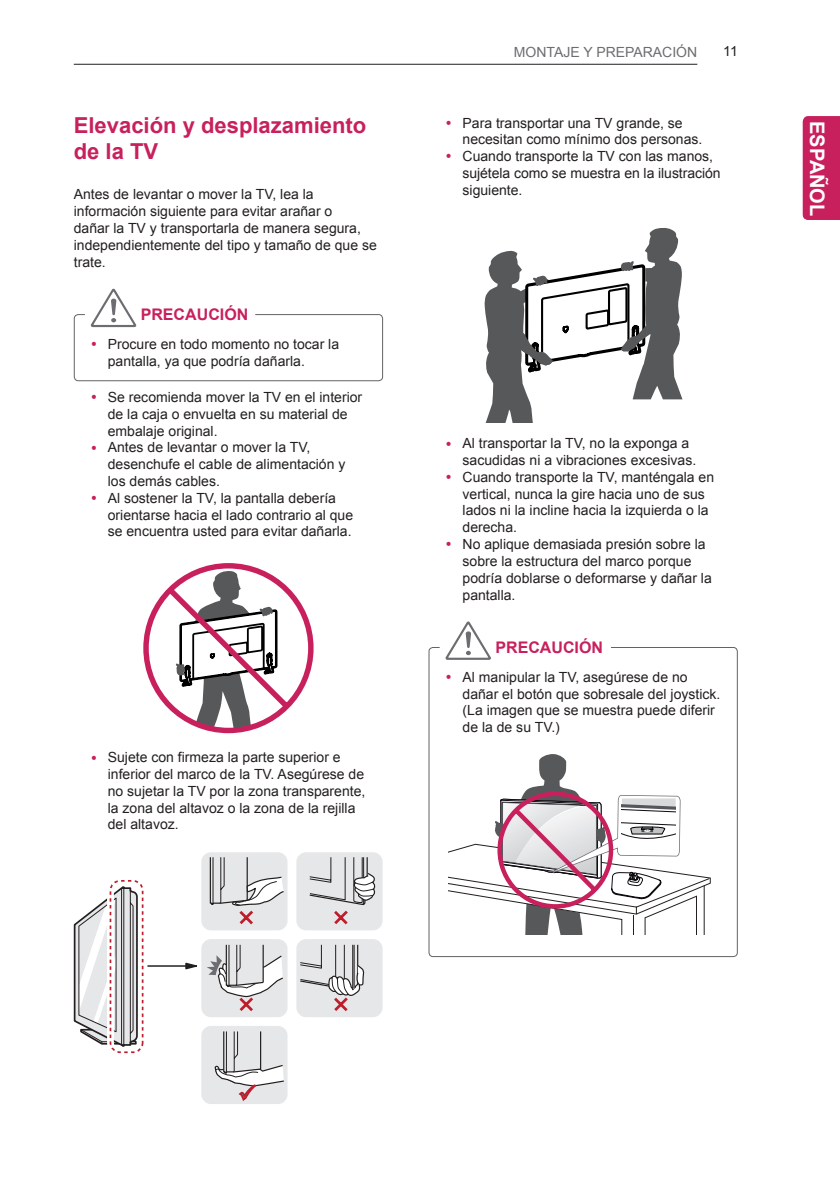
<style>
.page{position:relative;width:840px;height:1191px;background:#fff}
.page>*{position:absolute;margin:0;border:0;box-sizing:border-box;transform-origin:0 0}
.t1{font:700 22px/26px "Arial";color:#c8205d}
.t2{font:700 20px "Arial";color:#fff}
.t3{font:700 16px "Arial";color:#c8205d}
.t4{font:14px/16.8px "Arial";color:#231f20}
.t5{font:14px "Arial";color:#6c6d70}
.t6{font:700 14px "Arial";color:#fff}
</style>
<div class="page">
<div style="left:802px;top:116px;width:37px;height:104px;background:#c8205d"></div>
<hr style="left:74px;top:64px;width:623px;height:1px;background:#231f20">
<svg style="left:91px;top:289px;width:45px;height:38px"></svg>
<svg style="left:143px;top:563px;width:170px;height:170px"></svg>
<div style="left:201px;top:939px;width:86px;height:78px;background:#e6e7e9;border-radius:10px"></div>
<div style="left:296px;top:939px;width:86px;height:78px;background:#e6e7e9;border-radius:10px"></div>
<div style="left:201px;top:1026px;width:86px;height:78px;background:#e6e7e9;border-radius:10px"></div>
<div style="left:201px;top:852px;width:86px;height:78px;background:#e6e7e9;border-radius:10px"></div>
<div style="left:296px;top:852px;width:86px;height:78px;background:#e6e7e9;border-radius:10px"></div>
<hr style="left:148px;top:965px;width:46px;height:1px;background:#211e1e">
<svg style="left:184px;top:962px;width:13px;height:8px"></svg>
<svg style="left:207px;top:856px;width:168px;height:245px"></svg>
<svg style="left:74px;top:886px;width:64px;height:161px"></svg>
<div style="left:107px;top:877px;width:39px;height:178px;border:7px solid #fff;border-radius:10px"></div>
<div style="left:110px;top:880px;width:33px;height:173px;border:2px dashed #be1d2c;border-radius:10px"></div>
<div style="left:74px;top:314px;width:309px;height:67px;border:1px solid #636366;border-radius:4px"></div>
<svg style="left:484px;top:228px;width:198px;height:194px"></svg>
<svg style="left:445px;top:621px;width:45px;height:39px"></svg>
<svg style="left:448px;top:754px;width:262px;height:181px"></svg>
<div style="left:428px;top:647px;width:309px;height:310px;border:1px solid #636366;border-radius:4px"></div>
<h1 class="t1" style="left:74px;top:113px;width:294px">Elevación y desplazamiento de la TV</h1>
<p class="t4" style="left:74px;top:186px;width:304px">Antes de levantar o mover la TV, lea la información siguiente para evitar arañar o<br>dañar la TV y transportarla de manera segura, independientemente del tipo y tamaño de que se trate.</p>
<p class="t3" style="left:141px;top:303px;width:109px">PRECAUCIÓN</p>
<p class="t4" style="left:108px;top:335px;width:233px">Procure en todo momento no tocar la pantalla, ya que podría dañarla.</p>
<p class="t4" style="left:108px;top:389px;width:256px">Se recomienda mover la TV en el interior de la caja o envuelta en su material de embalaje original.<br>Antes de levantar o mover la TV, desenchufe el cable de alimentación y los demás cables.<br>Al sostener la TV, la pantalla debería orientarse hacia el lado contrario al que se encuentra usted para evitar dañarla.</p>
<p class="t4" style="left:108px;top:749px;width:259px">Sujete con firmeza la parte superior e inferior del marco de la TV. Asegúrese de no sujetar la TV por la zona transparente, la zona del altavoz o la zona de la rejilla del altavoz.</p>
<p class="t5" style="left:513px;top:43px;width:185px">MONTAJE Y PREPARACIÓN</p>
<p class="t4" style="left:722px;top:42px;width:16px">11</p>
<p class="t4" style="left:462px;top:114px;width:259px">Para transportar una TV grande, se necesitan como mínimo dos personas.<br>Cuando transporte la TV con las manos, sujétela como se muestra en la ilustración siguiente.</p>
<h2 class="t2" style="left:830px;top:121px;width:97px;rotate:90deg">ESPAÑOL</h2>
<p class="t6" style="left:824px;top:153px;width:32px;rotate:90deg">ENG</p>
<p class="t4" style="left:462px;top:435px;width:253px">Al transportar la TV, no la exponga a sacudidas ni a vibraciones excesivas.<br>Cuando transporte la TV, manténgala en vertical, nunca la gire hacia uno de sus lados ni la incline hacia la izquierda o la derecha.<br>No aplique demasiada presión sobre la sobre la estructura del marco porque podría doblarse o deformarse y dañar la pantalla.</p>
<p class="t3" style="left:495px;top:636px;width:109px">PRECAUCIÓN</p>
<p class="t4" style="left:462px;top:668px;width:259px">Al manipular la TV, asegúrese de no dañar el botón que sobresale del joystick. (La imagen que se muestra puede diferir de la de su TV.)</p>
</div>
